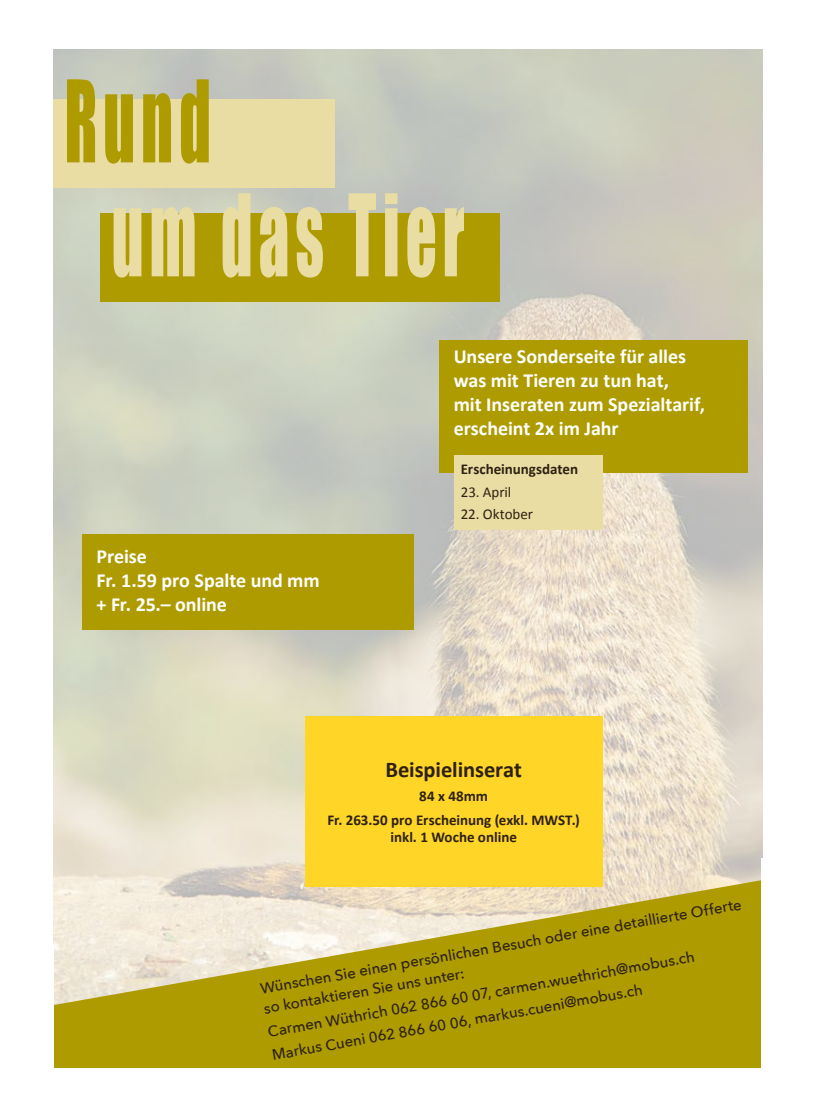
<style>
.page{position:relative;width:833px;height:1117px;background:#fff}
.page>*{position:absolute;margin:0;border:0;box-sizing:border-box;transform-origin:0 0}
.t1{font:105px "Impact";letter-spacing:.095em;color:#e9dda3;scale:.58 1}
.t2{font:105px "Impact";color:#ae9b00;scale:.58 1}
.t3{font:700 22.5px "Calibri";letter-spacing:-.005em;color:#2e2113}
.t4{font:700 20px/24px "Calibri";letter-spacing:-.005em;color:#fff}
.t5{font:500 15px/20px "Avenir Next";color:#2e2113}
.t6{font:700 15px/23.8px "Calibri";letter-spacing:-.005em;color:#2e2113;text-align:center}
.t7{font:15px "Calibri";letter-spacing:-.005em;color:#2e2113}
</style>
<div class="page">
<img style="left:53px;top:50px;width:709px;height:828px">
<div style="left:53px;top:100px;width:282px;height:88px;background:#e9dda3"></div>
<div style="left:100px;top:214px;width:399px;height:88px;background:#ae9b00"></div>
<svg style="left:53px;top:878px;width:708px;height:189px;background:#c3b346"></svg>
<div style="left:761px;top:857px;width:72px;height:259px;background:#fff"></div>
<div style="left:82px;top:533px;width:332px;height:96px;background:#ae9b00"></div>
<div style="left:439px;top:340px;width:308px;height:133px;background:#ae9b00"></div>
<div style="left:305px;top:716px;width:297px;height:170px;background:#ffd528"></div>
<div style="left:454px;top:455px;width:148px;height:75px;background:#e9dda3"></div>
<h1 class="t2" style="left:64px;top:40px;width:254px">Rund</h1>
<h1 class="t1" style="left:112px;top:153px;width:610px">um das Tier</h1>
<h3 class="t4" style="left:454px;top:343px;width:253px">Unsere Sonderseite für alles was mit Tieren zu tun hat,<br>mit Inseraten zum Spezialtarif, erscheint 2x im Jahr</h3>
<h3 class="t4" style="left:97px;top:543px;width:225px">Preise<br>Fr. 1.59 pro Spalte und mm + Fr. 25.– online</h3>
<p class="t6" style="left:461px;top:456px;width:119px">Erscheinungsdaten</p>
<p class="t7" style="left:461px;top:481px;width:52px">23. April</p>
<p class="t7" style="left:461px;top:503px;width:74px">22. Oktober</p>
<h2 class="t3" style="left:385px;top:753px;width:138px">Beispielinserat</h2>
<p class="t6" style="left:327px;top:783px;width:254px">84 x 48mm<br>Fr. 263.50 pro Erscheinung (exkl. MWST.)</p>
<p class="t6" style="left:390px;top:824px;width:128px">inkl. 1 Woche online</p>
<p class="t5" style="left:259px;top:978px;width:490px;rotate:-10deg">Wünschen Sie einen persönlichen Besuch oder eine detaillierte Offerte so kontaktieren Sie uns unter:</p>
<p class="t5" style="left:266px;top:1019px;width:434px;line-height:23.5px;rotate:-10deg">Carmen Wüthrich 062 866 60 07, carmen.wuethrich@mobus.ch<br>Markus Cueni 062 866 60 06, markus.cueni@mobus.ch</p>
</div>
